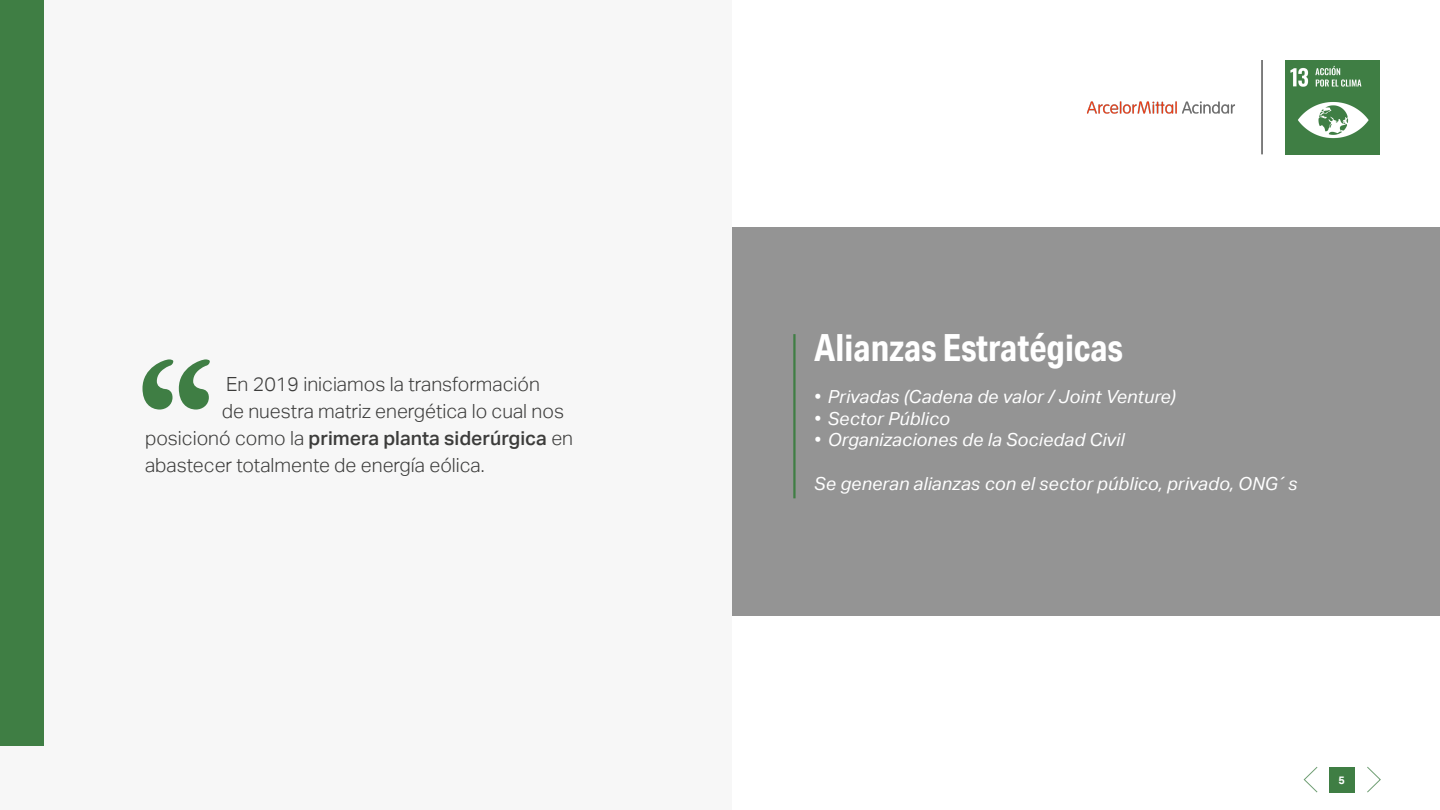
<style>
.page{position:relative;width:1440px;height:810px;background:#fff}
.page>*{position:absolute;margin:0;border:0;box-sizing:border-box;transform-origin:0 0}
.t1{font:700 37.5px "Aktiv Grotesk Cd";color:#fff}
.t2{font:300 19.5px "Aktiv Grotesk";color:#3c3c3b}
.t3{font:500 19.5px "Aktiv Grotesk";color:#3c3c3b}
.t4{font:italic 18px "Aktiv Grotesk";letter-spacing:.01em;color:#fff}
.t5{font:700 10.88px "Aktiv Grotesk";color:#fff}
.s1{font-weight:300}
</style>
<div class="page">
<div style="left:1329px;top:767px;width:25px;height:26px;background:#3f7e44"></div>
<img style="left:1285px;top:60px;width:95px;height:95px">
<hr style="left:1262px;top:60px;width:1px;height:94px;background:#000">
<svg style="left:1303px;top:766px;width:15px;height:27px"></svg>
<svg style="left:1367px;top:766px;width:14px;height:27px"></svg>
<img style="left:1087px;top:101px;width:148px;height:13px">
<div style="left:0;top:0;width:732px;height:810px;background:#f7f7f7"></div>
<div style="left:0;top:0;width:44px;height:746px;background:#3f7e44"></div>
<div style="left:732px;top:227px;width:708px;height:389px;background:#949494"></div>
<svg style="left:143px;top:359px;width:67px;height:51px"></svg>
<hr style="left:793px;top:334px;width:3px;height:164px;background:#3f7e44">
<p class="t2" style="left:226px;top:372px;width:315px">En 2019 iniciamos la transformación</p>
<p class="t2" style="left:222px;top:399px;width:344px">de nuestra matriz energética lo cual nos</p>
<p class="t3" style="left:145px;top:426px;width:430px"><span class="s1">posicionó como la</span> primera planta siderúrgica <span class="s1">en</span></p>
<p class="t2" style="left:145px;top:453px;width:341px">abastecer totalmente de energía eólica.</p>
<h1 class="t1" style="left:814px;top:324px;width:310px">Alianzas Estratégicas</h1>
<p class="t4" style="left:814px;top:386px;width:363px">• Privadas (Cadena de valor / Joint Venture)</p>
<p class="t4" style="left:814px;top:408px;width:137px">• Sector Público</p>
<p class="t4" style="left:814px;top:430px;width:312px">• Organizaciones de la Sociedad Civil</p>
<p class="t4" style="left:814px;top:473px;width:485px">Se generan alianzas con el sector público, privado, ONG´s</p>
<p class="t5" style="left:1338px;top:774px;width:8px">5</p>
</div>
